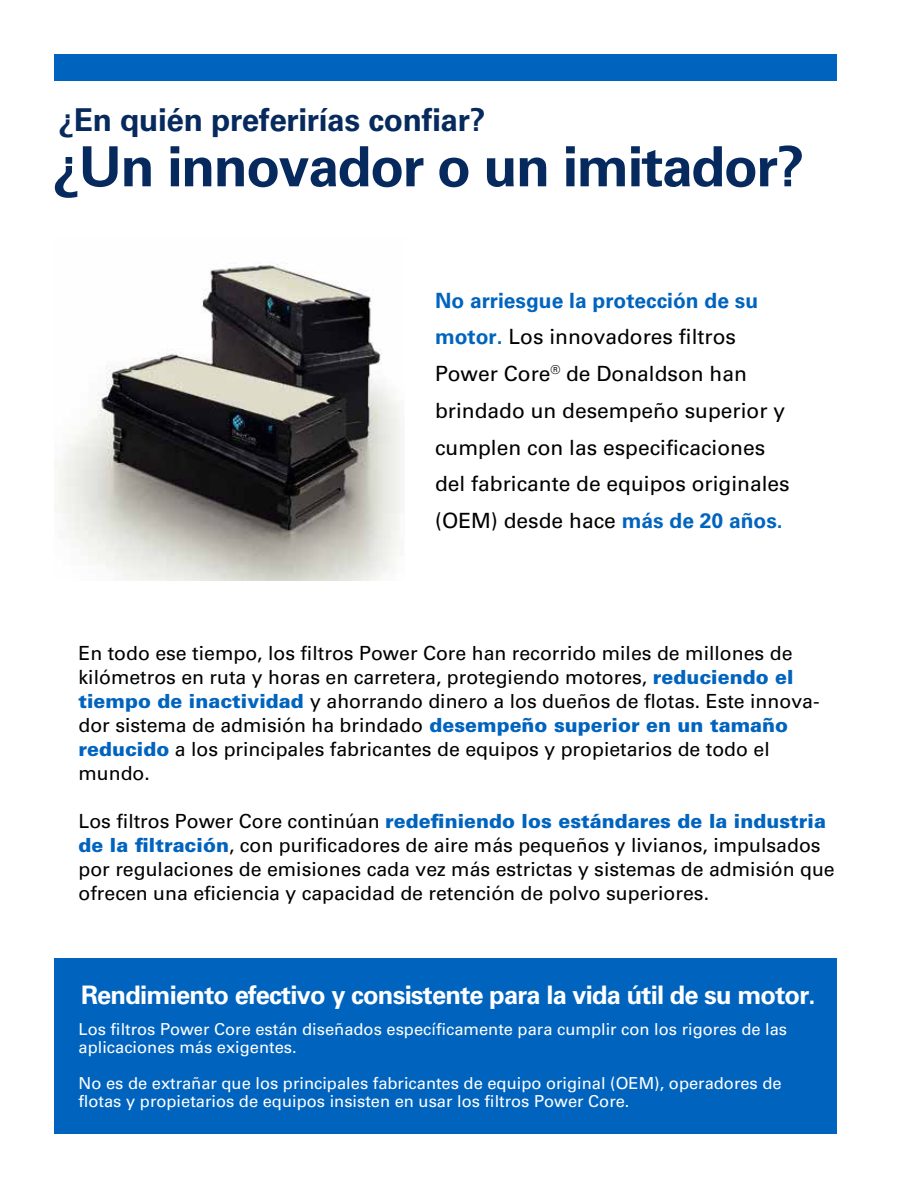
<style>
.page{position:relative;width:918px;height:1188px;background:#fff}
.page>*{position:absolute;margin:0;border:0;box-sizing:border-box;transform-origin:0 0}
.t1{font:700 55.5px "Univers LT Std";letter-spacing:-.025em;color:#072a5e}
.t2{font:700 31.5px "Univers LT Std";letter-spacing:-.01em;color:#072a5e}
.t3{font:700 25.5px "Univers LT Std";letter-spacing:-.03em;color:#fff}
.t4{font:21px/36.8px "Univers LT Std";color:#000}
.t5{font:19.5px/24px "Univers LT Std";color:#000}
.t6{font:16.5px/18px "Univers LT Std";color:#fff}
.s1{font-weight:700;color:#0064bf}
.s2{font-weight:900;color:#0064bf}
</style>
<div class="page">
<img style="left:54px;top:262px;width:346px;height:318px">
<div style="left:54px;top:54px;width:783px;height:27px;background:#0064bf"></div>
<div style="left:54px;top:958px;width:783px;height:176px;background:#0064bf"></div>
<h2 class="t2" style="left:58px;top:101px;width:429px">¿En quién preferirías confiar?</h2>
<h1 class="t1" style="left:52px;top:134px;width:753px">¿Un innovador o un imitador?</h1>
<p class="t4" style="left:435px;top:282px;width:356px"><span class="s1">No arriesgue la protección de su motor.</span> Los innovadores filtros<br>Power Core<sup>®</sup> de Donaldson han brindado un desempeño superior y cumplen con las especificaciones del fabricante de equipos originales (OEM) desde hace <span class="s1">más de 20 años.</span></p>
<p class="t5" style="left:78px;top:641px;width:743px">En todo ese tiempo, los filtros Power Core han recorrido miles de millones de kilómetros en ruta y horas en carretera, protegiendo motores, <span class="s2">reduciendo el tiempo de inactividad</span> y ahorrando dinero a los dueños de flotas. Este innova&shy;dor sistema de admisión ha brindado <span class="s2">desempeño superior en un tamaño reducido</span> a los principales fabricantes de equipos y propietarios de todo el mundo.</p>
<p class="t5" style="left:78px;top:809px;width:758px">Los filtros Power Core continúan <span class="s2">redefiniendo los estándares de la industria de la filtración</span>, con purificadores de aire más pequeños y livianos, impulsados por regulaciones de emisiones cada vez más estrictas y sistemas de admisión que ofrecen una eficiencia y capacidad de retención de polvo superiores.</p>
<h3 class="t3" style="left:81px;top:980px;width:736px">Rendimiento efectivo y consistente para la vida útil de su motor.</h3>
<p class="t6" style="left:78px;top:1020px;width:710px">Los filtros Power Core están diseñados específicamente para cumplir con los rigores de las aplicaciones más exigentes.</p>
<p class="t6" style="left:78px;top:1074px;width:705px">No es de extrañar que los principales fabricantes de equipo original (OEM), operadores de flotas y propietarios de equipos insisten en usar los filtros Power Core.</p>
</div>
